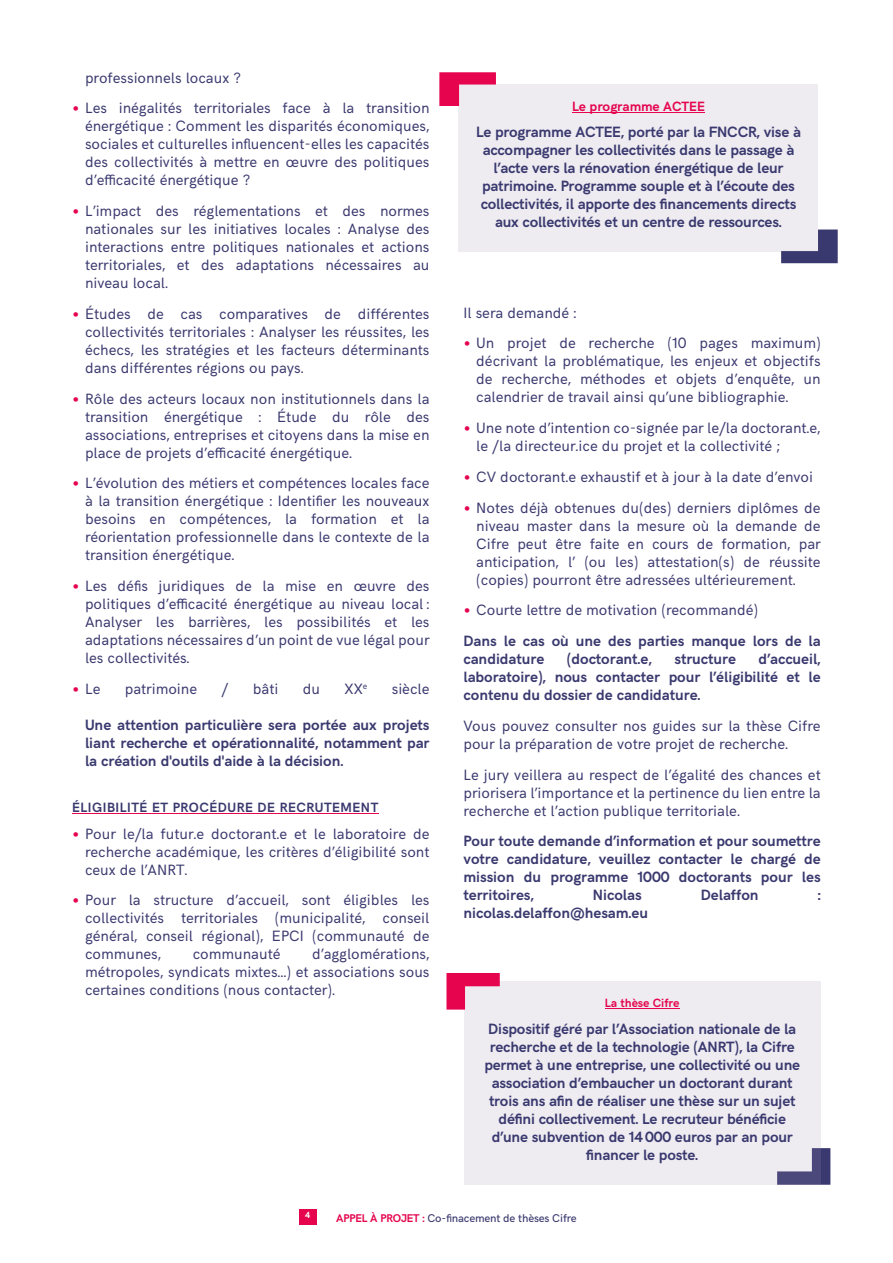
<style>
.page{position:relative;width:893px;height:1263px;background:#fff}
.page>*{position:absolute;margin:0;border:0;box-sizing:border-box;transform-origin:0 0}
.t1{font:15px/18px "HK Grotesk";color:#3a396f;text-align:justify}
.t2{font:700 15px/18px "HK Grotesk";letter-spacing:-.01em;color:#3a396f;text-align:justify}
.t3{font:700 13.5px "HK Grotesk";letter-spacing:.04em;color:#3a396f}
.t4{font:700 13.5px "HK Grotesk";color:#e5044d}
.t5{font:700 12px "HK Grotesk";color:#e5044d}
.t6{font:500 11.25px "HK Grotesk";letter-spacing:-.01em;color:#3a396f}
.t7{font:700 9px "HK Grotesk";color:#fff}
.s1{font-weight:700;font-size:19.5px;color:#e5044d}
.s2{font-size:19.5px;color:#e5044d}
.s3{font-weight:400}
.s4{font-weight:700;color:#e5044d}
</style>
<div class="page">
<div style="left:299px;top:1209px;width:17px;height:16px;background:#e5044d"></div>
<hr style="left:72px;top:813px;width:306px;height:1px;background:#e5044d">
<svg style="left:781px;top:229px;width:57px;height:34px"></svg>
<div style="left:459px;top:85px;width:359px;height:167px;background:#eeecf1"></div>
<hr style="left:572px;top:112px;width:133px;height:1px;background:#e5044d">
<svg style="left:439px;top:72px;width:57px;height:34px"></svg>
<svg style="left:821px;top:1148px;width:9px;height:37px"></svg>
<div style="left:464px;top:982px;width:357px;height:203px;background:#eeecf1"></div>
<hr style="left:605px;top:1008px;width:74px;height:1px;background:#e5044d">
<svg style="left:446px;top:973px;width:54px;height:36px"></svg>
<p class="t1" style="left:85px;top:71px;width:157px">professionnels locaux ?</p>
<p class="t1" style="left:85px;top:101px;width:346px;text-indent:-13px"><span class="s1">•</span> Les inégalités territoriales face à la transition énergétique : Comment les disparités économiques, sociales et culturelles influencent-elles les capacités des collectivités à mettre en œuvre des politiques d’efficacité énergétique ?</p>
<p class="t1" style="left:85px;top:204px;width:346px;text-indent:-13px"><span class="s1">•</span> L’impact des réglementations et des normes nationales sur les initiatives locales : Analyse des interactions entre politiques nationales et actions territoriales, et des adaptations nécessaires au niveau local.</p>
<p class="t1" style="left:85px;top:307px;width:346px;text-indent:-13px"><span class="s1">•</span> Études de cas comparatives de différentes collectivités territoriales : Analyser les réussites, les échecs, les stratégies et les facteurs déterminants dans différentes régions ou pays.</p>
<p class="t1" style="left:85px;top:392px;width:346px;text-indent:-13px"><span class="s1">•</span> Rôle des acteurs locaux non institutionnels dans la transition énergétique : Étude du rôle des associations, entreprises et citoyens dans la mise en place de projets d’efficacité énergétique.</p>
<p class="t1" style="left:85px;top:476px;width:346px;text-indent:-13px"><span class="s1">•</span> L’évolution des métiers et compétences locales face à la transition énergétique : Identifier les nouveaux besoins en compétences, la formation et la réorientation professionnelle dans le contexte de la transition énergétique.</p>
<p class="t1" style="left:85px;top:579px;width:346px;text-indent:-13px"><span class="s1">•</span> Les défis juridiques de la mise en œuvre des politiques d’efficacité énergétique au niveau local :<br>Analyser les barrières, les possibilités et les adaptations nécessaires d’un point de vue légal pour les collectivités.</p>
<p class="t1" style="left:72px;top:682px;width:30px"><span class="s1">•</span> Le</p>
<p class="t1" style="left:125px;top:682px;width:74px">patrimoine</p>
<p class="t1" style="left:222px;top:682px;width:8px">/</p>
<p class="t1" style="left:253px;top:682px;width:27px">bâti</p>
<p class="t1" style="left:303px;top:682px;width:19px">du</p>
<p class="t1" style="left:345px;top:682px;width:24px">XX<sup>e</sup></p>
<p class="t1" style="left:392px;top:682px;width:39px">siècle</p>
<p class="t2" style="left:85px;top:718px;width:346px">Une attention particulière sera portée aux projets liant recherche et opérationnalité, notamment par la création d'outils d'aide à la décision.</p>
<p class="t3" style="left:72px;top:802px;width:308px">ÉLIGIBILITÉ ET PROCÉDURE DE RECRUTEMENT</p>
<p class="t1" style="left:85px;top:826px;width:346px;text-indent:-13px"><span class="s1">•</span> Pour le/la futur.e doctorant.e et le laboratoire de recherche académique, les critères d’éligibilité sont ceux de l’ANRT.</p>
<p class="t1" style="left:85px;top:893px;width:346px;text-indent:-13px"><span class="s1">•</span> Pour la structure d’accueil, sont éligibles les collectivités territoriales (municipalité, conseil général, conseil régional), EPCI (communauté de communes,</p>
<p class="t1" style="left:85px;top:947px;width:346px;text-indent:227px">d’agglomérations, métropoles, syndicats mixtes…) et associations sous certaines conditions (nous contacter).</p>
<p class="t1" style="left:193px;top:947px;width:89px">communauté</p>
<p class="t4" style="left:572px;top:101px;width:134px">Le programme ACTEE</p>
<p class="t2" style="left:476px;top:125px;width:326px;text-align:center">Le programme ACTEE, porté par la FNCCR, vise à accompagner les collectivités dans le passage à l’acte vers la rénovation énergétique de leur patrimoine. Programme souple et à l’écoute des collectivités, il apporte des financements directs aux collectivités et un centre de ressources.</p>
<p class="t1" style="left:463px;top:305px;width:114px">Il sera demandé :</p>
<p class="t1" style="left:476px;top:336px;width:346px;text-indent:-13px"><span class="s1">•</span> Un projet de recherche (10 pages maximum) décrivant la problématique, les enjeux et objectifs de recherche, méthodes et objets d’enquête, un calendrier de travail ainsi qu’une bibliographie.</p>
<p class="t1" style="left:476px;top:421px;width:346px;text-indent:-13px"><span class="s1">•</span> Une note d’intention co-signée par le/la doctorant.e, le /la directeur.ice du projet et la collectivité ;</p>
<p class="t1" style="left:463px;top:470px;width:351px"><span class="s1">•</span> CV doctorant.e exhaustif et à jour à la date d’envoi</p>
<p class="t1" style="left:476px;top:501px;width:346px;text-indent:-13px"><span class="s1">•</span> Notes déjà obtenues du(des) derniers diplômes de niveau master dans la mesure où la demande de Cifre peut être faite en cours de formation, par anticipation, l’ (ou les) attestation(s) de réussite (copies) pourront être adressées ultérieurement.</p>
<p class="t2" style="left:463px;top:597px;width:359px;line-height:30.8px"><span class="s2">•</span> <span class="s3">Courte lettre de motivation (recommandé)<br></span>Dans le cas où une des parties manque lors de la</p>
<p class="t2" style="left:463px;top:652px;width:82px">candidature</p>
<p class="t2" style="left:567px;top:652px;width:87px">(doctorant.e,</p>
<p class="t2" style="left:674px;top:652px;width:63px">structure</p>
<p class="t2" style="left:463px;top:652px;width:359px;text-indent:295px">d’accueil, laboratoire), nous contacter pour l’éligibilité et le contenu du dossier de candidature.</p>
<p class="t1" style="left:463px;top:719px;width:359px">Vous pouvez consulter nos guides sur la thèse Cifre pour la préparation de votre projet de recherche.</p>
<p class="t1" style="left:463px;top:768px;width:359px">Le jury veillera au respect de l’égalité des chances et priorisera l’importance et la pertinence du lien entre la recherche et l’action publique territoriale.</p>
<p class="t2" style="left:463px;top:834px;width:359px">Pour toute demande d’information et pour soumettre votre candidature, veuillez contacter le chargé de mission du programme 1000 doctorants pour les territoires,</p>
<p class="t2" style="left:593px;top:888px;width:50px">Nicolas</p>
<p class="t2" style="left:701px;top:888px;width:59px">Delaffon</p>
<p class="t2" style="left:818px;top:888px;width:4px">:</p>
<p class="t2" style="left:463px;top:906px;width:186px">nicolas.delaffon@hesam.eu</p>
<p class="t5" style="left:605px;top:998px;width:76px">La thèse Cifre</p>
<p class="t2" style="left:484px;top:1021px;width:317px;text-align:center">Dispositif géré par l’Association nationale de la recherche et de la technologie (ANRT), la Cifre permet à une entreprise, une collectivité ou une association d’embaucher un doctorant durant trois ans afin de réaliser une thèse sur un sujet défini collectivement. Le recruteur bénéficie d’une subvention de 14 000 euros par an pour financer le poste.</p>
<p class="t7" style="left:305px;top:1211px;width:7px">4</p>
<p class="t6" style="left:336px;top:1213px;width:242px"><span class="s4">APPEL À PROJET :</span> Co-finacement de thèses Cifre</p>
</div>
